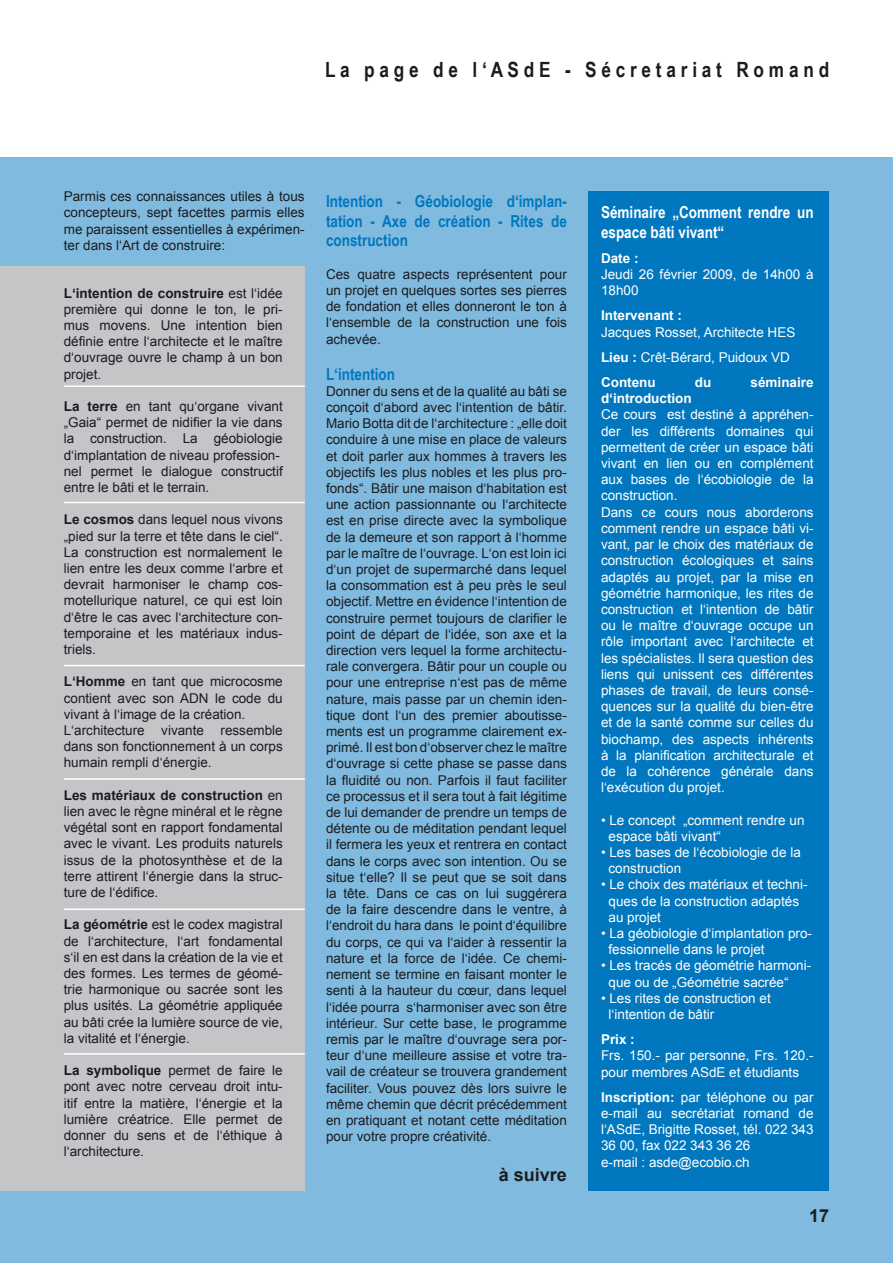
<style>
.page{position:relative;width:893px;height:1263px;background:#fff}
.page>*{position:absolute;margin:0;border:0;box-sizing:border-box;transform-origin:0 0}
.t1{font:700 21px "Arial Narrow";color:#1b1c20}
.t2{font:700 18px "Arial";color:#1b1c20}
.t3{font:700 16.5px/19.8px "Arial Narrow";color:#0077be;text-align:justify}
.t4{font:700 16.5px/19.8px "Arial Narrow";color:#fff}
.t5{font:13.5px/16.2px "Arial";color:#1b1c20;text-align:justify}
.t6{font:13.5px/16.2px "Arial";color:#fff}
.t7{font:700 13.5px "Arial";color:#fff}
.s1{font-weight:700}
</style>
<div class="page">
<div style="left:0;top:157px;width:893px;height:1106px;background:#80bbdf"></div>
<div style="left:0;top:266px;width:305px;height:925px;background:#c3c5c7"></div>
<div style="left:588px;top:191px;width:241px;height:1000px;background:#0077be"></div>
<hr style="left:64px;top:385px;width:241px;height:2px;background:#fff">
<hr style="left:64px;top:502px;width:241px;height:1px;background:#fff">
<hr style="left:64px;top:665px;width:241px;height:1px;background:#fff">
<hr style="left:64px;top:778px;width:241px;height:2px;background:#fff">
<hr style="left:64px;top:908px;width:241px;height:2px;background:#fff">
<hr style="left:64px;top:1053px;width:241px;height:1px;background:#fff">
<h1 class="t1" style="left:325px;top:54px;width:505px">L a p a g e d e l ‘ A S d E - S é c r e t a r i a t R o m a n d</h1>
<p class="t5" style="left:64px;top:188px;width:242px">Parmis ces connaissances utiles à tous concepteurs, sept facettes parmis elles me paraissent essentielles à expérimen&shy;ter dans l‘Art de construire:</p>
<p class="t5" style="left:64px;top:285px;width:220px"><span class="s1">L‘intention de construire</span> est l‘idée première qui donne le ton, le pri&shy;mus movens. Une intention bien définie entre l‘architecte et le maître d‘ouvrage ouvre le champ à un bon projet.</p>
<p class="t5" style="left:64px;top:398px;width:220px;text-align:left"><span class="s1">La terre</span> en tant qu‘organe vivant „Gaia“ permet de nidifier la vie dans la construction. La géobiologie d‘implantation de niveau profession&shy;nel permet le dialogue constructif entre le bâti et le terrain.</p>
<p class="t5" style="left:64px;top:512px;width:220px"><span class="s1">Le cosmos</span> dans lequel nous vivons „pied sur la terre et tête dans le ciel“.<br>La construction est normalement le lien entre les deux comme l‘arbre et devrait harmoniser le champ cos&shy;motellurique naturel, ce qui est loin d‘être le cas avec l‘architecture con&shy;temporaine et les matériaux indus&shy;triels.</p>
<p class="t5" style="left:64px;top:674px;width:220px;text-align:left"><span class="s1">L‘Homme</span> en tant que microcosme contient avec son ADN le code du vivant à l‘image de la création.<br>L‘architecture vivante ressemble dans son fonctionnement à un corps humain rempli d‘énergie.</p>
<p class="t5" style="left:64px;top:787px;width:220px"><span class="s1">Les matériaux de construction</span> en lien avec le règne minéral et le règne végétal sont en rapport fondamental avec le vivant. Les produits naturels issus de la photosynthèse et de la terre attirent l‘énergie dans la struc&shy;ture de l‘édifice.</p>
<p class="t5" style="left:64px;top:917px;width:220px"><span class="s1">La géométrie</span> est le codex magistral de l‘architecture, l‘art fondamental s‘il en est dans la création de la vie et des formes. Les termes de géomé&shy;trie harmonique ou sacrée sont les plus usités. La géométrie appliquée au bâti crée la lumière source de vie, la vitalité et l‘énergie.</p>
<p class="t5" style="left:64px;top:1062px;width:220px"><span class="s1">La symbolique</span> permet de faire le pont avec notre cerveau droit intu&shy;itif entre la matière, l‘énergie et la lumière créatrice. Elle permet de donner du sens et de l‘éthique à l‘architecture.</p>
<p class="t3" style="left:326px;top:190px;width:242px">Intention - Géobiologie d‘implan&shy;tation - Axe de création - Rites de construction</p>
<p class="t5" style="left:326px;top:266px;width:242px">Ces quatre aspects représentent pour un projet en quelques sortes ses pierres de fondation et elles donneront le ton à l‘ensemble de la construction une fois achevée.</p>
<p class="t3" style="left:326px;top:363px;width:71px">L‘intention</p>
<p class="t5" style="left:326px;top:383px;width:242px">Donner du sens et de la qualité au bâti se conçoit d‘abord avec l‘intention de bâtir.<br>Mario Botta dit de l‘architecture : „elle doit conduire à une mise en place de valeurs et doit parler aux hommes à travers les objectifs les plus nobles et les plus pro&shy;fonds“. Bâtir une maison d‘habitation est une action passionnante ou l‘architecte est en prise directe avec la symbolique de la demeure et son rapport à l‘homme par le maître de l‘ouvrage. L‘on est loin ici d‘un projet de supermarché dans lequel la consommation est à peu près le seul objectif. Mettre en évidence l‘intention de construire permet toujours de clarifier le point de départ de l‘idée, son axe et la direction vers lequel la forme architectu&shy;rale convergera. Bâtir pour un couple ou pour une entreprise n‘est pas de même nature, mais passe par un chemin iden&shy;tique dont l‘un des premier aboutisse&shy;ments est un programme clairement ex&shy;primé. Il est bon d‘observer chez le maître d‘ouvrage si cette phase se passe dans la fluidité ou non. Parfois il faut faciliter ce processus et il sera tout à fait légitime de lui demander de prendre un temps de détente ou de méditation pendant lequel il fermera les yeux et rentrera en contact dans le corps avec son intention. Ou se situe t‘elle? Il se peut que se soit dans la tête. Dans ce cas on lui suggérera de la faire descendre dans le ventre, à l‘endroit du hara dans le point d‘équilibre du corps, ce qui va l‘aider à ressentir la nature et la force de l‘idée. Ce chemi&shy;nement se termine en faisant monter le senti à la hauteur du cœur, dans lequel l‘idée pourra s‘harmoniser avec son être intérieur. Sur cette base, le programme remis par le maître d‘ouvrage sera por&shy;teur d‘une meilleure assise et votre tra&shy;vail de créateur se trouvera grandement faciliter. Vous pouvez dès lors suivre le même chemin que décrit précédemment en pratiquant et notant cette méditation pour votre propre créativité.</p>
<h2 class="t2" style="left:499px;top:1163px;width:70px">à suivre</h2>
<p class="t4" style="left:601px;top:201px;width:214px">Séminaire „Comment rendre un espace bâti vivant“</p>
<p class="t7" style="left:601px;top:249px;width:39px">Date :</p>
<p class="t6" style="left:601px;top:266px;width:214px">Jeudi 26 février 2009, de 14h00 à<br>18h00</p>
<p class="t7" style="left:601px;top:307px;width:83px">Intervenant :</p>
<p class="t6" style="left:601px;top:319px;width:196px;line-height:25.2px">Jacques Rosset, Architecte HES<br><span class="s1">Lieu :</span> Crêt-Bérard, Puidoux VD<br><span class="s1">Contenu</span></p>
<p class="t7" style="left:695px;top:373px;width:18px">du</p>
<p class="t7" style="left:751px;top:373px;width:65px">séminaire</p>
<p class="t7" style="left:601px;top:390px;width:92px">d‘introduction</p>
<p class="t6" style="left:601px;top:407px;width:214px">Ce cours est destiné à appréhen&shy;der les différents domaines qui permettent de créer un espace bâti vivant en lien ou en complément aux bases de l‘écobiologie de la construction.<br>Dans ce cours nous aborderons comment rendre un espace bâti vi&shy;vant, par le choix des matériaux de construction écologiques et sains adaptés au projet, par la mise en géométrie harmonique, les rites de construction et l‘intention de bâtir ou le maître d‘ouvrage occupe un rôle important avec l‘architecte et les spécialistes. Il sera question des liens qui unissent ces différentes phases de travail, de leurs consé&shy;quences sur la qualité du bien-être et de la santé comme sur celles du biochamp, des aspects inhérents à la planification architecturale et de la cohérence générale dans l‘exécution du projet.</p>
<p class="t6" style="left:608px;top:812px;width:198px;text-indent:-8px">• Le concept „comment rendre un espace bâti vivant“</p>
<p class="t6" style="left:608px;top:844px;width:194px;text-indent:-8px">• Les bases de l‘écobiologie de la construction</p>
<p class="t6" style="left:608px;top:877px;width:201px;text-indent:-8px">• Le choix des matériaux et techni&shy;ques de la construction adaptés au projet</p>
<p class="t6" style="left:608px;top:925px;width:205px;text-indent:-8px">• La géobiologie d‘implantation pro&shy;fessionnelle dans le projet</p>
<p class="t6" style="left:608px;top:958px;width:204px;text-indent:-8px">• Les tracés de géométrie harmoni&shy;que ou de „Géométrie sacrée“</p>
<p class="t6" style="left:608px;top:990px;width:164px;text-indent:-8px">• Les rites de construction et l‘intention de bâtir</p>
<p class="t7" style="left:601px;top:1030px;width:35px">Prix :</p>
<p class="t6" style="left:601px;top:1048px;width:214px">Frs. 150.- par personne, Frs. 120.- pour membres ASdE et étudiants</p>
<p class="t6" style="left:601px;top:1089px;width:214px"><span class="s1">Inscription:</span> par téléphone ou par e-mail au secrétariat romand de l‘ASdE, Brigitte Rosset, tél. 022 343<br>36 00, fax 022 343 36 26<br>e-mail : asde@ecobio.ch</p>
<h2 class="t2" style="left:809px;top:1204px;width:22px">17</h2>
</div>
